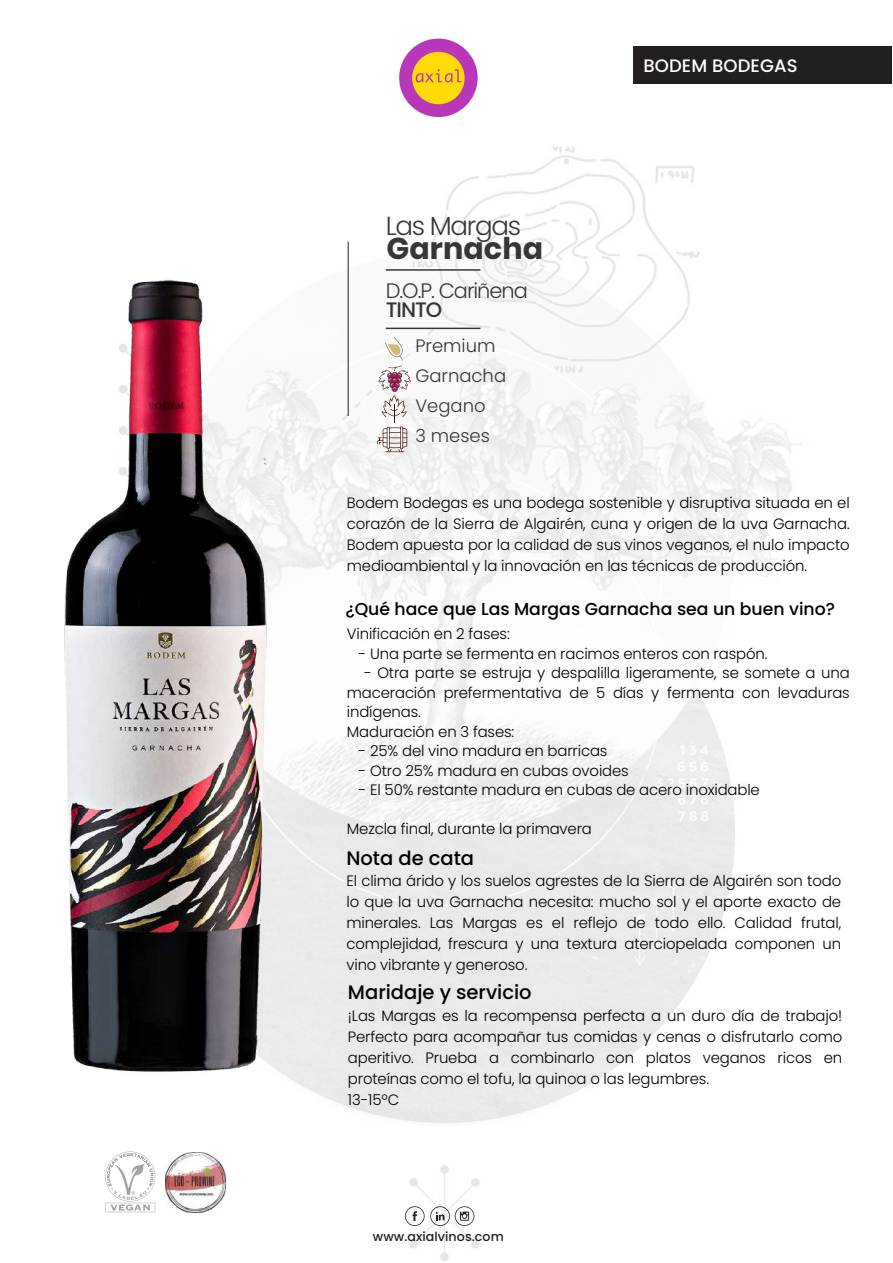
<style>
.page{position:relative;width:893px;height:1263px;background:#fff}
.page>*{position:absolute;margin:0;border:0;box-sizing:border-box;transform-origin:0 0}
.t1{font:700 30px "Poppins";letter-spacing:.005em;color:#33373a}
.t2{font:300 26.1px "Poppins";letter-spacing:-.05em;color:#33373a}
.t3{font:300 20.85px "Poppins";letter-spacing:-.05em;color:#33373a}
.t4{font:500 20.85px "Poppins";letter-spacing:-.05em;color:#33373a}
.t5{font:500 19.5px "Poppins";color:#000001}
.t6{font:300 18px/30px "Poppins";color:#33373a}
.t7{font:500 18px "Poppins";letter-spacing:.005em;color:#fff}
.t8{font:500 17.25px "Poppins";color:#000001}
.t9{font:300 15px/21px "Poppins";letter-spacing:-.01em;color:#000001;text-align:justify}
.t10{font:500 12.6px "Poppins";letter-spacing:.005em;color:#231f20}
</style>
<div class="page">
<img style="left:105px;top:38px;width:787px;height:1223px">
<div style="left:399px;top:39px;width:79px;height:78px;background:#b938b9;border-radius:50%"></div>
<div style="left:412px;top:52px;width:53px;height:52px;background:#ffdc01;border-radius:50%"></div>
<svg style="left:416px;top:69px;width:45px;height:14px"></svg>
<svg style="left:105px;top:1151px;width:50px;height:61px"></svg>
<hr style="left:348px;top:242px;width:1px;height:174px;background:#231f20">
<img style="left:166px;top:1152px;width:60px;height:61px">
<svg style="left:405px;top:1206px;width:69px;height:20px"></svg>
<div style="left:633px;top:47px;width:259px;height:37px;background:#231f20"></div>
<img style="left:64px;top:274px;width:208px;height:804px">
<hr style="left:386px;top:269px;width:94px;height:2px;background:#33373a">
<hr style="left:386px;top:328px;width:94px;height:1px;background:#33373a">
<svg style="left:377px;top:337px;width:34px;height:115px"></svg>
<h2 class="t2" style="left:386px;top:211px;width:137px">Las Margas</h2>
<h1 class="t1" style="left:386px;top:231px;width:158px">Garnacha</h1>
<h3 class="t3" style="left:386px;top:278px;width:144px">D.O.P. Cariñena</h3>
<h3 class="t4" style="left:386px;top:298px;width:58px">TINTO</h3>
<p class="t6" style="left:415px;top:331px;width:92px">Premium<br>Garnacha<br>Vegano<br>3 meses</p>
<p class="t7" style="left:643px;top:55px;width:156px">BODEM BODEGAS</p>
<p class="t9" style="left:347px;top:493px;width:504px">Bodem Bodegas es una bodega sostenible y disruptiva situada en el corazón de la Sierra de Algairén, cuna y origen de la uva Garnacha.<br>Bodem apuesta por la calidad de sus vinos veganos, el nulo impacto medioambiental y la innovación en las técnicas de producción.</p>
<p class="t8" style="left:345px;top:599px;width:491px">¿Qué hace que Las Margas Garnacha sea un buen vino?</p>
<p class="t9" style="left:347px;top:623px;width:164px">Vinificación en 2 fases:</p>
<p class="t9" style="left:359px;top:643px;width:410px">- Una parte se fermenta en racimos enteros con raspón.</p>
<p class="t9" style="left:347px;top:663px;width:504px;line-height:19.5px;text-align:left;text-indent:17px">- Otra parte se estruja y despalilla ligeramente, se somete a una maceración prefermentativa de 5 días y fermenta con levaduras indígenas.<br>Maduración en 3 fases:</p>
<p class="t9" style="left:359px;top:740px;width:250px">- 25% del vino madura en barricas</p>
<p class="t9" style="left:359px;top:760px;width:272px">- Otro 25% madura en cubas ovoides</p>
<p class="t9" style="left:359px;top:779px;width:403px">- El 50% restante madura en cubas de acero inoxidable</p>
<p class="t9" style="left:347px;top:818px;width:247px">Mezcla final, durante la primavera</p>
<p class="t9" style="left:346px;top:870px;width:496px">El clima árido y los suelos agrestes de la Sierra de Algairén son todo lo que la uva Garnacha necesita: mucho sol y el aporte exacto de minerales. Las Margas es el reflejo de todo ello. Calidad frutal, complejidad, frescura y una textura aterciopelada componen un vino vibrante y generoso.</p>
<h3 class="t5" style="left:348px;top:981px;width:185px">Maridaje y servicio</h3>
<p class="t9" style="left:348px;top:1005px;width:496px;text-align:left">¡Las Margas es la recompensa perfecta a un duro día de trabajo!<br>Perfecto para acompañar tus comidas y cenas o disfrutarlo como aperitivo. Prueba a combinarlo con platos veganos ricos en proteínas como el tofu, la quinoa o las legumbres.<br>13-15ºC</p>
<h3 class="t5" style="left:346px;top:847px;width:129px">Nota de cata</h3>
<p class="t10" style="left:373px;top:1230px;width:132px">www.axialvinos.com</p>
</div>
